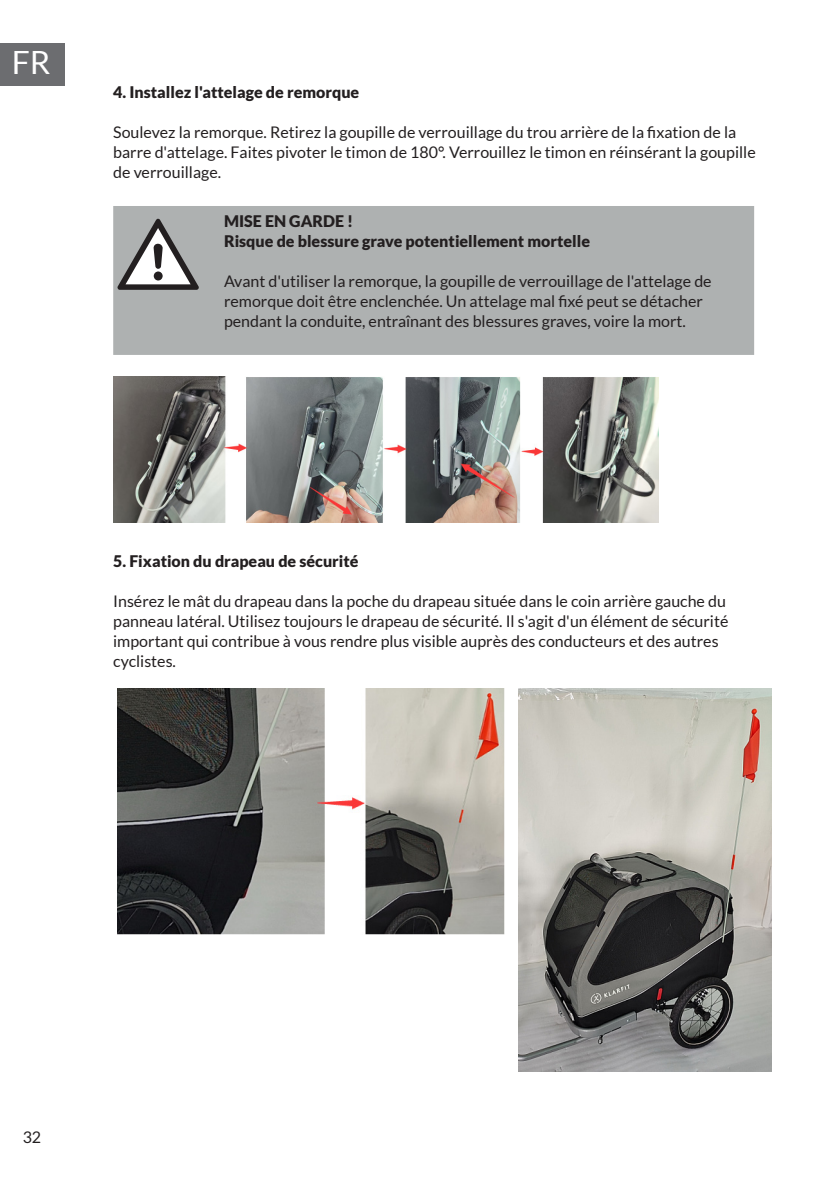
<style>
.page{position:relative;width:840px;height:1191px;background:#fff}
.page>*{position:absolute;margin:0;border:0;box-sizing:border-box;transform-origin:0 0}
.t1{font:32px "Lato";color:#fff}
.t2{font:16px/20px "Lato";color:#231f20}
.t3{font:900 16px/20px "Lato";color:#231f20}
</style>
<div class="page">
<div style="left:0;top:43px;width:65px;height:42px;background:#6c6d70"></div>
<div style="left:113px;top:206px;width:640px;height:149px;background:#aeb1b1"></div>
<svg style="left:117px;top:219px;width:82px;height:71px"></svg>
<img style="left:113px;top:376px;width:544px;height:147px">
<img style="left:117px;top:689px;width:387px;height:245px">
<img style="left:518px;top:689px;width:253px;height:382px">
<h1 class="t1" style="left:12px;top:45px;width:40px">FR</h1>
<p class="t3" style="left:113px;top:82px;width:247px">4. Installez l'attelage de remorque</p>
<p class="t2" style="left:113px;top:122px;width:643px">Soulevez la remorque. Retirez la goupille de verrouillage du trou arrière de la fixation de la barre d'attelage. Faites pivoter le timon de 180°. Verrouillez le timon en réinsérant la goupille de verrouillage.</p>
<p class="t3" style="left:224px;top:211px;width:367px">MISE EN GARDE !<br>Risque de blessure grave potentiellement mortelle</p>
<p class="t2" style="left:224px;top:271px;width:489px">Avant d'utiliser la remorque, la goupille de verrouillage de l'attelage de remorque doit être enclenchée. Un attelage mal fixé peut se détacher pendant la conduite, entraînant des blessures graves, voire la mort.</p>
<p class="t3" style="left:113px;top:551px;width:247px">5. Fixation du drapeau de sécurité</p>
<p class="t2" style="left:113px;top:591px;width:616px">Insérez le mât du drapeau dans la poche du drapeau située dans le coin arrière gauche du panneau latéral. Utilisez toujours le drapeau de sécurité. Il s'agit d'un élément de sécurité important qui contribue à vous rendre plus visible auprès des conducteurs et des autres cyclistes.</p>
<p class="t2" style="left:23px;top:1127px;width:20px">32</p>
</div>
